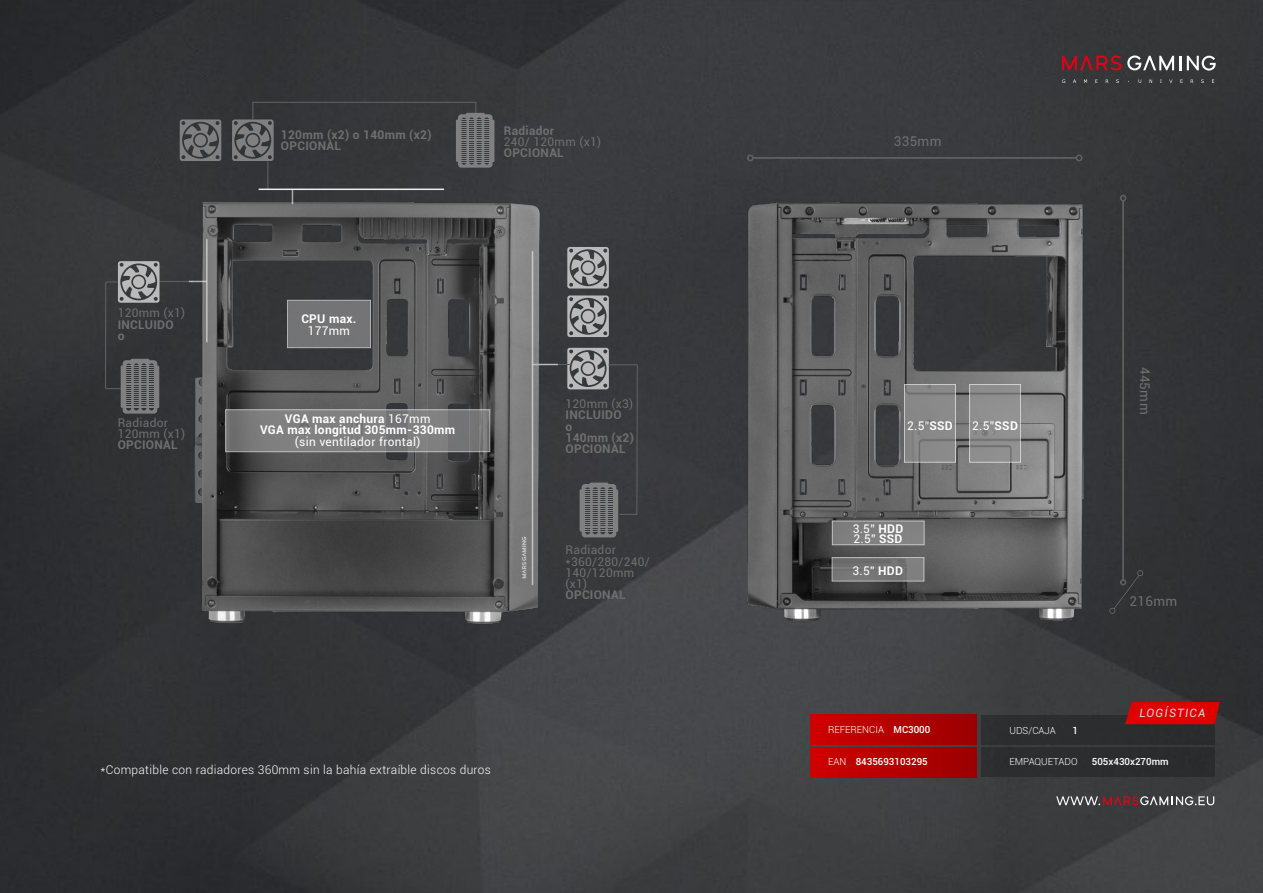
<style>
.page{position:relative;width:1263px;height:893px;background:#fff}
.page>*{position:absolute;margin:0;border:0;box-sizing:border-box;transform-origin:0 0}
.t1{font:13.5px "Roboto";letter-spacing:.025em;color:#6f6f6f}
.t2{font:700 12px/11.2px "Roboto";letter-spacing:.025em;color:#6f6f6f}
.t3{font:12px/11.2px "Roboto";letter-spacing:.025em;color:#6f6f6f}
.t4{font:12px/10.2px "Roboto";letter-spacing:.025em;color:#fff}
.t5{font:300 12px "Roboto";letter-spacing:.025em;color:#fff}
.t6{font:700 12px/11.6px "Roboto";letter-spacing:.025em;color:#fff;text-align:center}
.t7{font:italic 11.55px "Roboto";letter-spacing:.1em;color:#d9d9d9}
.t8{font:300 9.75px "Roboto";color:#fff}
.t9{font:500 9.75px "Roboto";color:#fff}
.s1{font-weight:400}
.s2{font-weight:700}
.s3{font-weight:500}
.s4{font-weight:300}
</style>
<div class="page">
<img style="left:0;top:0;width:1263px;height:893px">
<div style="left:981px;top:715px;width:234px;height:30px;background:#2d2d2e"></div>
<div style="left:981px;top:747px;width:234px;height:30px;background:#2c2d2e"></div>
<div style="left:810px;top:714px;width:166px;height:30px;background:linear-gradient(to right,#cf0000,#9b0000)"></div>
<div style="left:810px;top:747px;width:166px;height:30px;background:linear-gradient(to right,#cf0000,#9b0000)"></div>
<svg style="left:1125px;top:702px;width:95px;height:22px;background:#d50303"></svg>
<svg style="left:1062px;top:56px;width:59px;height:15px"></svg>
<svg style="left:1062px;top:79px;width:3px;height:4px"></svg>
<svg style="left:1073px;top:79px;width:3px;height:4px"></svg>
<svg style="left:1084px;top:79px;width:3px;height:4px"></svg>
<svg style="left:1116px;top:79px;width:3px;height:4px"></svg>
<svg style="left:1138px;top:79px;width:3px;height:4px"></svg>
<svg style="left:1149px;top:79px;width:3px;height:4px"></svg>
<svg style="left:1169px;top:79px;width:3px;height:4px"></svg>
<svg style="left:1201px;top:79px;width:3px;height:4px"></svg>
<svg style="left:1127px;top:56px;width:54px;height:14px"></svg>
<svg style="left:1187px;top:56px;width:29px;height:15px"></svg>
<svg style="left:1056px;top:796px;width:158px;height:9px"></svg>
<img style="left:124px;top:162px;width:487px;height:487px">
<img style="left:668px;top:160px;width:497px;height:498px">
<svg style="left:180px;top:119px;width:41px;height:42px;background:#676768"></svg>
<div style="left:195px;top:134px;width:11px;height:12px;background:#808080;border-radius:50%"></div>
<svg style="left:567px;top:295px;width:42px;height:42px;background:#8f8f90"></svg>
<div style="left:582px;top:311px;width:12px;height:11px;background:#bababa;border-radius:50%"></div>
<svg style="left:567px;top:247px;width:42px;height:42px;background:#8f8f91"></svg>
<div style="left:582px;top:262px;width:12px;height:11px;background:#bababa;border-radius:50%"></div>
<svg style="left:567px;top:348px;width:70px;height:41px;background:#6e6f71"></svg>
<hr style="left:636px;top:365px;width:2px;height:149px;background:#5e5e5e">
<hr style="left:532px;top:364px;width:40px;height:1px;background:#5e5e5e">
<hr style="left:159px;top:281px;width:34px;height:1px;background:#5e5e5e">
<svg style="left:580px;top:484px;width:57px;height:53px;background:#5c5d5f"></svg>
<hr style="left:584px;top:532px;width:30px;height:1px;background:#808080">
<hr style="left:589px;top:483px;width:20px;height:3px;background:#808080;border-radius:2px">
<svg style="left:105px;top:261px;width:54px;height:42px;background:#7d7d7e"></svg>
<hr style="left:105px;top:282px;width:1px;height:107px;background:#5e5e5e">
<svg style="left:105px;top:360px;width:54px;height:54px;background:#5a5a5b"></svg>
<hr style="left:130px;top:359px;width:20px;height:4px;background:#808080;border-radius:2px">
<div style="left:287px;top:300px;width:84px;height:48px;background:#747475"></div>
<svg style="left:227px;top:411px;width:261px;height:39px;background:#7b7b7b"></svg>
<div style="left:1123px;top:201px;width:1px;height:379px;background:#808080;border:1px solid #5e5e5e"></div>
<svg style="left:1120px;top:195px;width:6px;height:6px"></svg>
<svg style="left:1109px;top:570px;width:34px;height:44px"></svg>
<svg style="left:971px;top:386px;width:48px;height:75px;background:#8c8c8c"></svg>
<div style="left:969px;top:384px;width:52px;height:79px;border:1px solid #fff"></div>
<svg style="left:906px;top:386px;width:48px;height:75px;background:#868686"></svg>
<div style="left:904px;top:384px;width:52px;height:79px;border:1px solid #fff"></div>
<div style="left:832px;top:557px;width:92px;height:24px;background:#757575"></div>
<div style="left:832px;top:521px;width:92px;height:24px;background:#808080"></div>
<hr style="left:532px;top:251px;width:1px;height:334px;background:#ededed">
<hr style="left:206px;top:239px;width:2px;height:103px;background:#ededed">
<svg style="left:532px;top:364px;width:26px;height:1px"></svg>
<svg style="left:189px;top:281px;width:18px;height:1px"></svg>
<div style="left:752px;top:157px;width:324px;height:1px;background:#808080;border:1px solid #5e5e5e"></div>
<svg style="left:1076px;top:155px;width:6px;height:6px"></svg>
<svg style="left:747px;top:155px;width:6px;height:6px"></svg>
<svg style="left:232px;top:101px;width:262px;height:103px;background:#3f4043"></svg>
<hr style="left:460px;top:158px;width:30px;height:1px;background:#808080">
<hr style="left:461px;top:160px;width:30px;height:1px;background:#808080">
<hr style="left:461px;top:162px;width:30px;height:1px;background:#808080">
<hr style="left:466px;top:113px;width:19px;height:4px;background:#808080;border-radius:2px">
<p class="t3" style="left:118px;top:307px;width:69px">120mm (x1)</p>
<p class="t2" style="left:118px;top:318px;width:58px">INCLUIDO o</p>
<p class="t3" style="left:118px;top:417px;width:69px">Radiador<br>120mm (x1)</p>
<p class="t2" style="left:118px;top:439px;width:62px">OPCIONAL</p>
<p class="t2" style="left:281px;top:129px;width:152px">120mm (x2) o 140mm (x2)<br>OPCIONAL</p>
<p class="t2" style="left:504px;top:125px;width:52px">Radiador</p>
<p class="t3" style="left:504px;top:136px;width:99px">240/ 120mm (x1)</p>
<p class="t2" style="left:504px;top:147px;width:62px">OPCIONAL</p>
<p class="t6" style="left:301px;top:313px;width:56px">CPU max.</p>
<p class="t4" style="left:308px;top:325px;width:44px">177mm</p>
<p class="t6" style="left:260px;top:412px;width:197px">VGA max anchura <span class="s1">167mm<br></span>VGA max longitud 305mm-330mm</p>
<p class="t4" style="left:295px;top:436px;width:127px">(sin ventilador frontal)</p>
<p class="t3" style="left:565px;top:398px;width:69px">120mm (x3)</p>
<p class="t2" style="left:565px;top:409px;width:70px">INCLUIDO<br>o<br>140mm (x2)<br>OPCIONAL</p>
<p class="t3" style="left:565px;top:544px;width:86px">Radiador *360/280/240/<br>140/120mm (x1)</p>
<p class="t2" style="left:565px;top:589px;width:62px">OPCIONAL</p>
<p class="t5" style="left:100px;top:761px;width:392px">*Compatible con radiadores 360mm sin la bahía extraíble discos duros</p>
<p class="t1" style="left:894px;top:132px;width:49px">335mm</p>
<p class="t4" style="left:907px;top:420px;width:47px">2.5”<span class="s2">SSD</span></p>
<p class="t4" style="left:972px;top:420px;width:47px">2.5”<span class="s2">SSD</span></p>
<p class="t4" style="left:853px;top:523px;width:52px">3.5” <span class="s2">HDD<br></span>2.5” <span class="s2">SSD</span></p>
<p class="t4" style="left:852px;top:565px;width:52px">3.5” <span class="s2">HDD</span></p>
<p class="t1" style="left:1154px;top:367px;width:49px;rotate:90deg">445mm</p>
<p class="t1" style="left:1129px;top:591px;width:49px">216mm</p>
<p class="t7" style="left:1139px;top:705px;width:67px">LOGÍSTICA</p>
<p class="t8" style="left:828px;top:723px;width:104px">REFERENCIA <span class="s3">MC3000</span></p>
<p class="t9" style="left:828px;top:755px;width:101px"><span class="s4">EAN</span> 8435693103295</p>
<p class="t8" style="left:1009px;top:724px;width:48px">UDS/CAJA</p>
<p class="t9" style="left:1072px;top:724px;width:7px">1</p>
<p class="t8" style="left:1009px;top:754px;width:70px">EMPAQUETADO</p>
<p class="t9" style="left:1092px;top:754px;width:78px">505x430x270mm</p>
</div>
